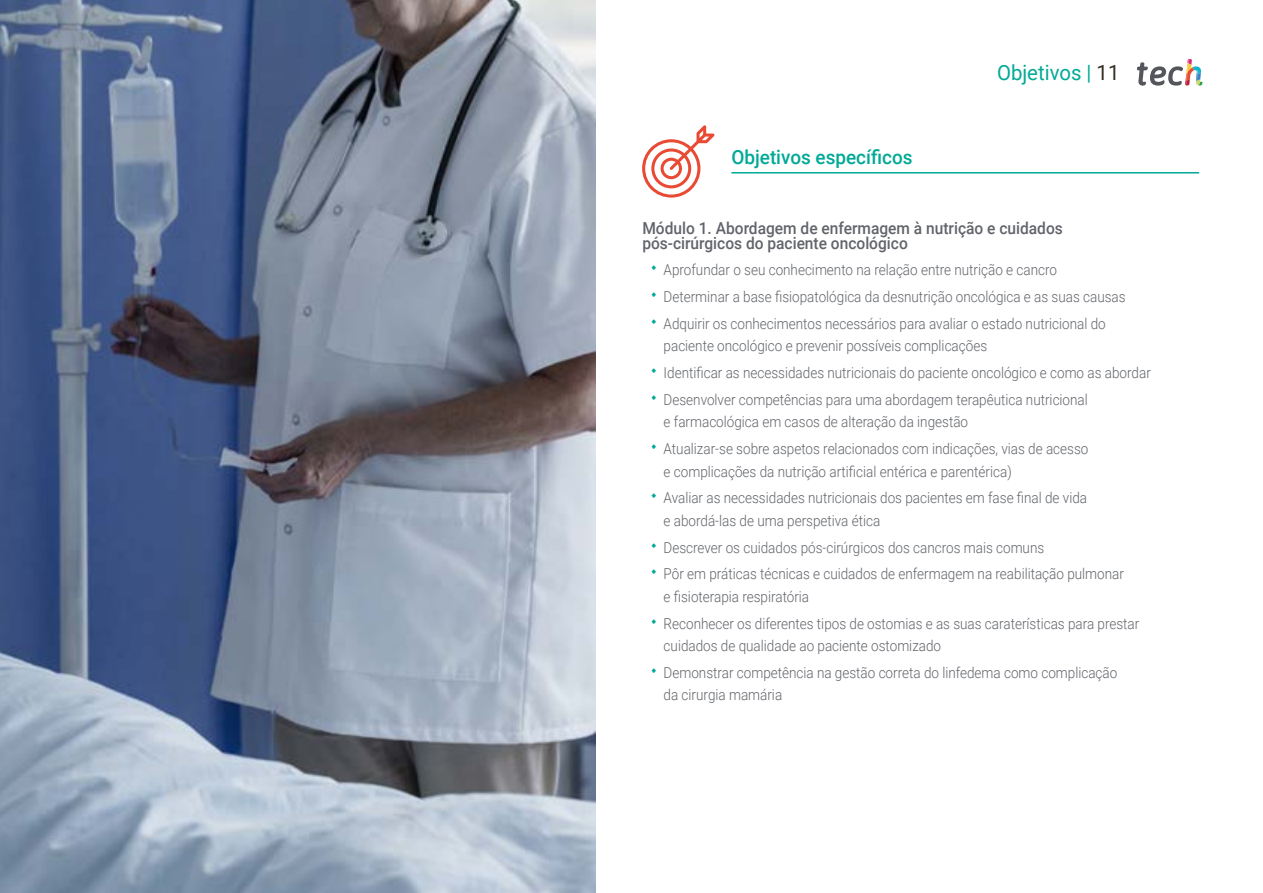
<style>
.page{position:relative;width:1263px;height:893px;background:#fff}
.page>*{position:absolute;margin:0;border:0;box-sizing:border-box;transform-origin:0 0}
.t1{font:21px "Roboto";color:#00a996}
.t2{font:500 19.5px "Roboto";color:#00a996}
.t3{font:500 16.5px/15px "Roboto";color:#61646a;scale:.94 1}
.t4{font:300 15px/26.7px "Roboto";color:#61646a;scale:.9 1}
.s1{color:#312e20}
</style>
<div class="page">
<svg style="left:642px;top:125px;width:72px;height:73px"></svg>
<svg style="left:1137px;top:59px;width:65px;height:27px"></svg>
<img style="left:0;top:0;width:595px;height:893px">
<hr style="left:731px;top:172px;width:468px;height:2px;background:#00a996">
<h2 class="t2" style="left:731px;top:144px;width:183px">Objetivos específicos</h2>
<h1 class="t1" style="left:997px;top:57px;width:124px">Objetivos | <span class="s1">11</span></h1>
<p class="t3" style="left:642px;top:220px;width:449px">Módulo 1. Abordagem de enfermagem à nutrição e cuidados pós-cirúrgicos do paciente oncológico</p>
<p class="t4" style="left:664px;top:256px;width:515px">Aprofundar o seu conhecimento na relação entre nutrição e cancro<br>Determinar a base fisiopatológica da desnutrição oncológica e as suas causas<br>Adquirir os conhecimentos necessários para avaliar o estado nutricional do</p>
<p class="t4" style="left:664px;top:332px;width:543px">paciente oncológico e prevenir possíveis complicações<br>Identificar as necessidades nutricionais do paciente oncológico e como as abordar<br>Desenvolver competências para uma abordagem terapêutica nutricional</p>
<p class="t4" style="left:664px;top:408px;width:473px">e farmacológica em casos de alteração da ingestão<br>Atualizar-se sobre aspetos relacionados com indicações, vias de acesso</p>
<p class="t4" style="left:664px;top:457px;width:472px">e complicações da nutrição artificial entérica e parentérica)<br>Avaliar as necessidades nutricionais dos pacientes em fase final de vida</p>
<p class="t4" style="left:664px;top:507px;width:513px">e abordá-las de uma perspetiva ética<br>Descrever os cuidados pós-cirúrgicos dos cancros mais comuns<br>Pôr em práticas técnicas e cuidados de enfermagem na reabilitação pulmonar</p>
<p class="t4" style="left:664px;top:583px;width:530px">e fisioterapia respiratória<br>Reconhecer os diferentes tipos de ostomias e as suas caraterísticas para prestar</p>
<p class="t4" style="left:664px;top:632px;width:506px">cuidados de qualidade ao paciente ostomizado<br>Demonstrar competência na gestão correta do linfedema como complicação</p>
<p class="t4" style="left:664px;top:681px;width:133px">da cirurgia mamária</p>
</div>
